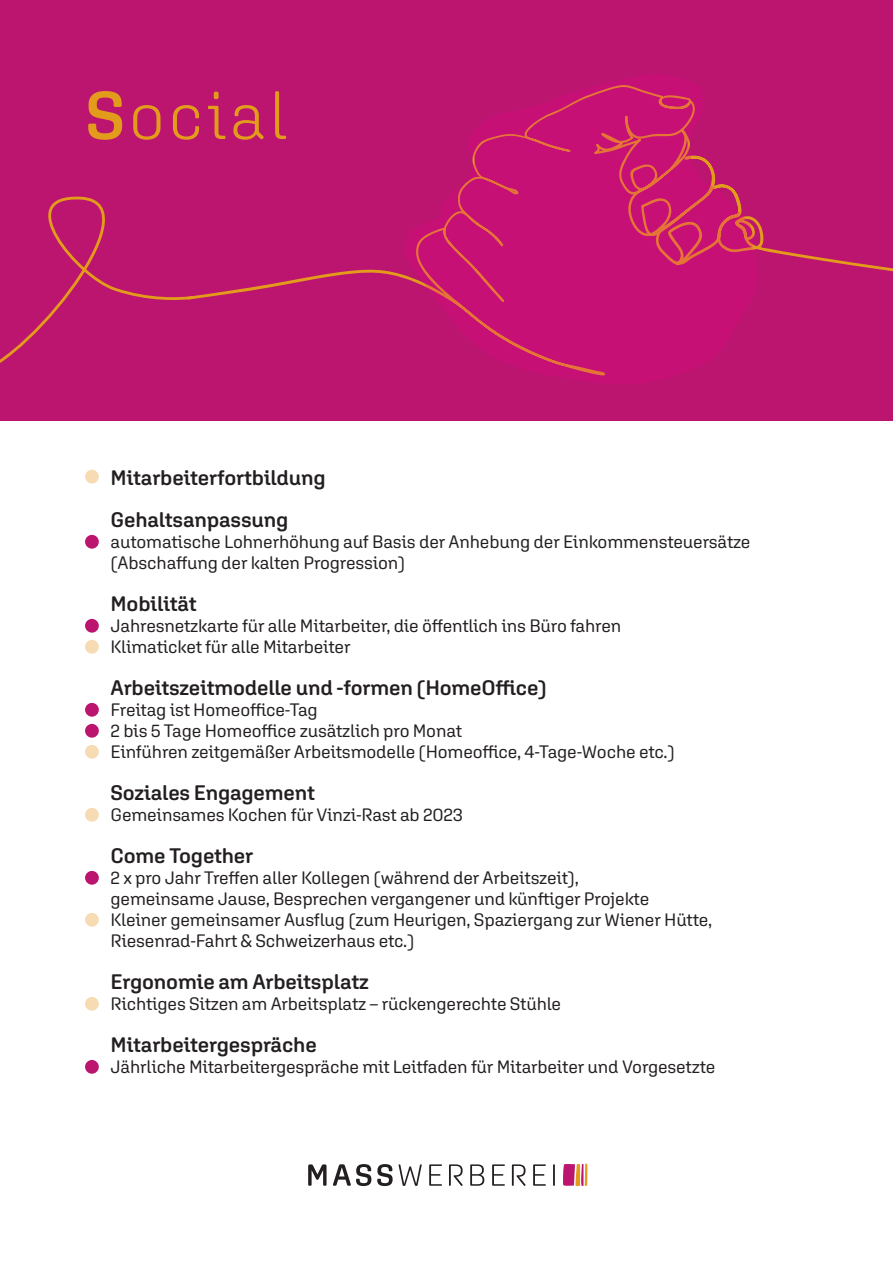
<style>
.page{position:relative;width:893px;height:1263px;background:#fff}
.page>*{position:absolute;margin:0;border:0;box-sizing:border-box;transform-origin:0 0}
.t1{font:300 67.5px "Aglet Sans";letter-spacing:.05em;color:#e39b1c}
.t2{font:600 21px/42px "Aglet Sans";letter-spacing:-.01em;color:#231f20}
.t3{font:18px/21px "Aglet Sans";letter-spacing:-.01em;color:#231f20}
.s1{font-weight:600}
</style>
<div class="page">
<div style="left:85px;top:470px;width:14px;height:13px;background:#f6dbb3;border-radius:50%"></div>
<div style="left:85px;top:535px;width:14px;height:14px;background:#bb1570;border-radius:50%"></div>
<div style="left:85px;top:619px;width:14px;height:14px;background:#bb1570;border-radius:50%"></div>
<div style="left:85px;top:640px;width:14px;height:14px;background:#f6dbb3;border-radius:50%"></div>
<div style="left:85px;top:703px;width:14px;height:14px;background:#bb1570;border-radius:50%"></div>
<div style="left:85px;top:724px;width:14px;height:14px;background:#bb1570;border-radius:50%"></div>
<div style="left:85px;top:745px;width:14px;height:14px;background:#f6dbb3;border-radius:50%"></div>
<div style="left:85px;top:808px;width:14px;height:14px;background:#f6dbb3;border-radius:50%"></div>
<div style="left:85px;top:871px;width:14px;height:14px;background:#bb1570;border-radius:50%"></div>
<div style="left:85px;top:913px;width:14px;height:14px;background:#f6dbb3;border-radius:50%"></div>
<div style="left:85px;top:997px;width:14px;height:14px;background:#f6dbb3;border-radius:50%"></div>
<div style="left:85px;top:1060px;width:14px;height:14px;background:#bb1570;border-radius:50%"></div>
<svg style="left:308px;top:1164px;width:247px;height:22px"></svg>
<svg style="left:563px;top:1163px;width:25px;height:23px"></svg>
<div style="left:0;top:0;width:893px;height:421px;background:#bb1570"></div>
<svg style="left:196px;top:222px;width:697px;height:77px"></svg>
<svg style="left:0;top:196px;width:196px;height:167px"></svg>
<svg style="left:403px;top:74px;width:355px;height:310px;fill:#c71076"></svg>
<h1 class="t1" style="left:85px;top:77px;width:204px"><span class="s1">S</span>ocial</h1>
<p class="t2" style="left:111px;top:456px;width:217px">Mitarbeiterfortbildung<br>Gehaltsanpassung</p>
<p class="t3" style="left:111px;top:531px;width:641px">automatische Lohnerhöhung auf Basis der Anhebung der Einkommensteuersätze (Abschaffung der kalten Progression)</p>
<p class="t2" style="left:111px;top:582px;width:88px">Mobilität</p>
<p class="t3" style="left:111px;top:615px;width:512px">Jahresnetzkarte für alle Mitarbeiter, die öffentlich ins Büro fahren<br>Klimaticket für alle Mitarbeiter</p>
<p class="t2" style="left:111px;top:666px;width:438px">Arbeitszeitmodelle und -formen (HomeOffice)</p>
<p class="t3" style="left:111px;top:699px;width:566px">Freitag ist Homeoffice-Tag<br>2 bis 5 Tage Homeoffice zusätzlich pro Monat<br>Einführen zeitgemäßer Arbeitsmodelle (Homeoffice, 4-Tage-Woche etc.)</p>
<p class="t2" style="left:111px;top:771px;width:206px">Soziales Engagement</p>
<p class="t3" style="left:111px;top:804px;width:354px">Gemeinsames Kochen für Vinzi-Rast ab 2023</p>
<p class="t2" style="left:111px;top:834px;width:144px">Come Together</p>
<p class="t3" style="left:111px;top:867px;width:603px">2 x pro Jahr Treffen aller Kollegen (während der Arbeitszeit),<br>gemeinsame Jause, Besprechen vergangener und künftiger Projekte<br>Kleiner gemeinsamer Ausflug (zum Heurigen, Spaziergang zur Wiener Hütte, Riesenrad-Fahrt &amp; Schweizerhaus etc.)</p>
<p class="t2" style="left:111px;top:960px;width:260px">Ergonomie am Arbeitsplatz</p>
<p class="t3" style="left:111px;top:993px;width:452px">Richtiges Sitzen am Arbeitsplatz – rückengerechte Stühle</p>
<p class="t2" style="left:111px;top:1023px;width:208px">Mitarbeitergespräche</p>
<p class="t3" style="left:111px;top:1056px;width:606px">Jährliche Mitarbeitergespräche mit Leitfaden für Mitarbeiter und Vorgesetzte</p>
</div>
